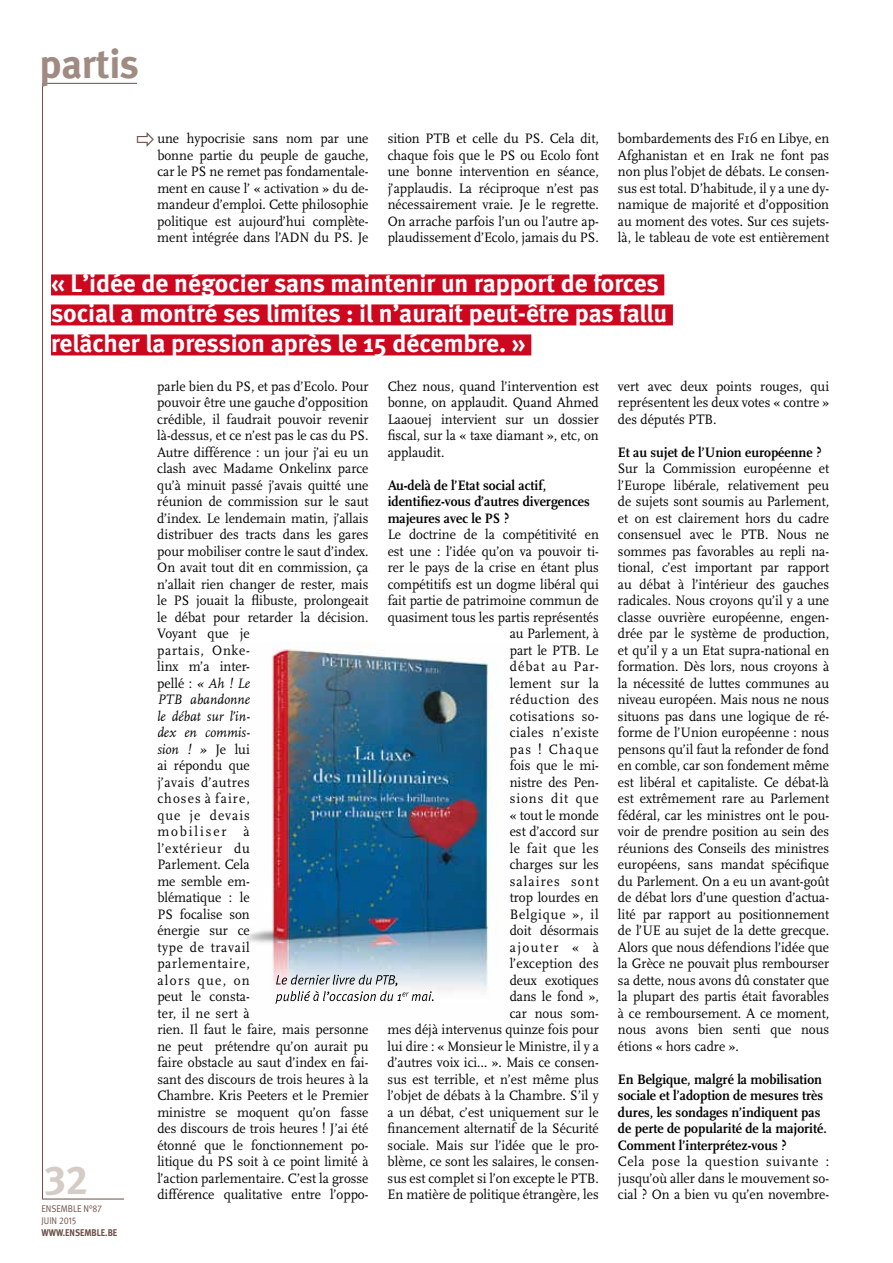
<style>
.page{position:relative;width:893px;height:1263px;background:#fff}
.page>*{position:absolute;margin:0;border:0;box-sizing:border-box;transform-origin:0 0}
.t1{font:700 40.5px "Meta";letter-spacing:-.01em;color:#a08b83}
.t2{font:40.5px "Meta Bold Expert";color:#d5cbc7}
.t3{font:700 25.5px/30px "Meta";color:#fff}
.t4{font:14.25px/16.5px "Scala";color:#000;text-align:justify;scale:.95 1}
.t5{font:700 14.25px/16.5px "Scala";color:#000;scale:.95 1}
.t6{font:9.75px/12px "Meta Normal";color:#6d5048;scale:.9 1}
.t7{font:700 9.75px "Meta";color:#6d5048;scale:.9 1}
.s1{font-family:"Meta Normal Expert"}
.s2{font-style:italic}
</style>
<div class="page">
<img style="left:246px;top:645px;width:245px;height:346px">
<svg style="left:42px;top:83px;width:95px;height:1116px"></svg>
<div style="left:51px;top:274px;width:613px;height:21px;background:#cd071e"></div>
<div style="left:51px;top:304px;width:622px;height:21px;background:#cd071e"></div>
<div style="left:51px;top:334px;width:480px;height:21px;background:#cd071e"></div>
<svg style="left:275px;top:974px;width:159px;height:30px"></svg>
<h1 class="t1" style="left:40px;top:40px;width:101px">partis</h1>
<p class="t4" style="left:157px;top:130px;width:224px">une hypocrisie sans nom par une bonne partie du peuple de gauche, car le PS ne remet pas fondamentale&shy;ment en cause l’ « activation » du de&shy;mandeur d’emploi. Cette philosophie politique est aujourd’hui complète&shy;ment intégrée dans l’ADN du PS. Je</p>
<p class="t4" style="left:388px;top:131px;width:224px">sition PTB et celle du PS. Cela dit, chaque fois que le PS ou Ecolo font une bonne intervention en séance, j’applaudis. La réciproque n’est pas nécessairement vraie. Je le regrette.<br>On arrache parfois l’un ou l’autre ap&shy;plaudissement d’Ecolo, jamais du PS.</p>
<p class="t4" style="left:618px;top:131px;width:224px">bombardements des F16 en Libye, en Afghanistan et en Irak ne font pas non plus l’objet de débats. Le consen&shy;sus est total. D’habitude, il y a une dy&shy;namique de majorité et d’opposition au moment des votes. Sur ces sujets&shy;là, le tableau de vote est entièrement</p>
<h2 class="t3" style="left:51px;top:268px;width:618px">« L’idée de négocier sans maintenir un rapport de forces social a montré ses limites : il n’aurait peut-être pas fallu relâcher la pression après le 15 décembre. »</h2>
<h1 class="t2" style="left:45px;top:1156px;width:45px">32</h1>
<p class="t6" style="left:41px;top:1203px;width:69px">ENSEMBLE N°<span class="s1">87<br></span>JUIN <span class="s1">2015</span></p>
<p class="t7" style="left:41px;top:1227px;width:80px">www.ensemble.be</p>
<p class="t4" style="left:157px;top:378px;width:224px;text-align:left">parle bien du PS, et pas d’Ecolo. Pour pouvoir être une gauche d’opposition crédible, il faudrait pouvoir revenir là-dessus, et ce n’est pas le cas du PS.<br>Autre différence : un jour j’ai eu un clash avec Madame Onkelinx parce qu’à minuit passé j’avais quitté une réunion de commission sur le saut d’index. Le lendemain matin, j’allais distribuer des tracts dans les gares pour mobiliser contre le saut d’index.<br>On avait tout dit en commission, ça n’allait rien changer de rester, mais le PS jouait la flibuste, prolongeait le débat pour retarder la décision.<br>Voyant que je<br>partais, Onke-<br>linx m’a inter-<br>pellé : <span class="s2">« Ah ! Le<br>PTB abandonne<br>le débat sur l’in-<br>dex en commis-<br>sion ! »</span> Je lui<br>ai répondu que<br>j’avais d’autres<br>choses à faire,<br>que je devais<br>mobiliser à<br>l’extérieur du<br>Parlement. Cela<br>me semble em-<br>blématique : le<br>PS focalise son<br>énergie sur ce<br>type de travail<br>parlementaire,<br>alors que, on<br>peut le consta-<br>ter, il ne sert à<br>rien. Il faut le faire, mais personne ne peut prétendre qu’on aurait pu faire obstacle au saut d’index en fai&shy;sant des discours de trois heures à la<br>Chambre. Kris Peeters et le Premier ministre se moquent qu’on fasse des discours de trois heures ! J’ai été étonné que le fonctionnement po&shy;litique du PS soit à ce point limité à l’action parlementaire. C’est la grosse différence qualitative entre l’oppo-</p>
<p class="t4" style="left:388px;top:378px;width:224px">Chez nous, quand l’intervention est bonne, on applaudit. Quand Ahmed Laaouej intervient sur un dossier fiscal, sur la « taxe diamant », etc, on applaudit.</p>
<p class="t5" style="left:388px;top:477px;width:214px">Au-delà de l’Etat social actif, identifiez-vous d’autres divergences majeures avec le PS ?</p>
<p class="t4" style="left:388px;top:527px;width:224px;text-align:right">Le doctrine de la compétitivité en est une : l’idée qu’on va pouvoir ti&shy;rer le pays de la crise en étant plus compétitifs est un dogme libéral qui fait partie de patrimoine commun de quasiment tous les partis représentés au Parlement, à<br>part le PTB. Le<br>débat au Par-<br>lement sur la<br>réduction des<br>cotisations so-<br>ciales n’existe<br>pas ! Chaque<br>fois que le mi-<br>nistre des Pen-<br>sions dit que<br>« tout le monde<br>est d’accord sur<br>le fait que les<br>charges sur les<br>salaires sont<br>trop lourdes en<br>Belgique », il<br>doit désormais<br>ajouter « à<br>l’exception des<br>deux exotiques<br>dans le fond »,<br>car nous som-<br>mes déjà intervenus quinze fois pour lui dire : « Monsieur le Ministre, il y a d’autres voix ici… ». Mais ce consen&shy;sus est terrible, et n’est même plus l’objet de débats à la Chambre. S’il y a un débat, c’est uniquement sur le financement alternatif de la Sécurité sociale. Mais sur l’idée que le pro&shy;blème, ce sont les salaires, le consen&shy;sus est complet si l’on excepte le PTB.<br>En matière de politique étrangère, les</p>
<p class="t4" style="left:618px;top:378px;width:224px">vert avec deux points rouges, qui représentent les deux votes « contre » des députés PTB.</p>
<p class="t5" style="left:618px;top:444px;width:216px">Et au sujet de l’Union européenne ?</p>
<p class="t4" style="left:618px;top:461px;width:224px">Sur la Commission européenne et l’Europe libérale, relativement peu de sujets sont soumis au Parlement, et on est clairement hors du cadre consensuel avec le PTB. Nous ne sommes pas favorables au repli na&shy;tional, c’est important par rapport au débat à l’intérieur des gauches radicales. Nous croyons qu’il y a une classe ouvrière européenne, engen&shy;drée par le système de production, et qu’il y a un Etat supra-national en formation. Dès lors, nous croyons à la nécessité de luttes communes au niveau européen. Mais nous ne nous situons pas dans une logique de ré&shy;forme de l’Union européenne : nous pensons qu’il faut la refonder de fond en comble, car son fondement même est libéral et capitaliste. Ce débat-là est extrêmement rare au Parlement fédéral, car les ministres ont le pou&shy;voir de prendre position au sein des réunions des Conseils des ministres européens, sans mandat spécifique du Parlement. On a eu un avant-goût de débat lors d’une question d’actua&shy;lité par rapport au positionnement de l’UE au sujet de la dette grecque.<br>Alors que nous défendions l’idée que la Grèce ne pouvait plus rembourser sa dette, nous avons dû constater que la plupart des partis était favorables à ce remboursement. A ce moment, nous avons bien senti que nous étions « hors cadre ».</p>
<p class="t5" style="left:618px;top:1071px;width:221px">En Belgique, malgré la mobilisation sociale et l’adoption de mesures très dures, les sondages n’indiquent pas de perte de popularité de la majorité.<br>Comment l’interprétez-vous ?</p>
<p class="t4" style="left:618px;top:1154px;width:224px">Cela pose la question suivante : jusqu’où aller dans le mouvement so&shy;cial ? On a bien vu qu’en novembre-</p>
</div>
